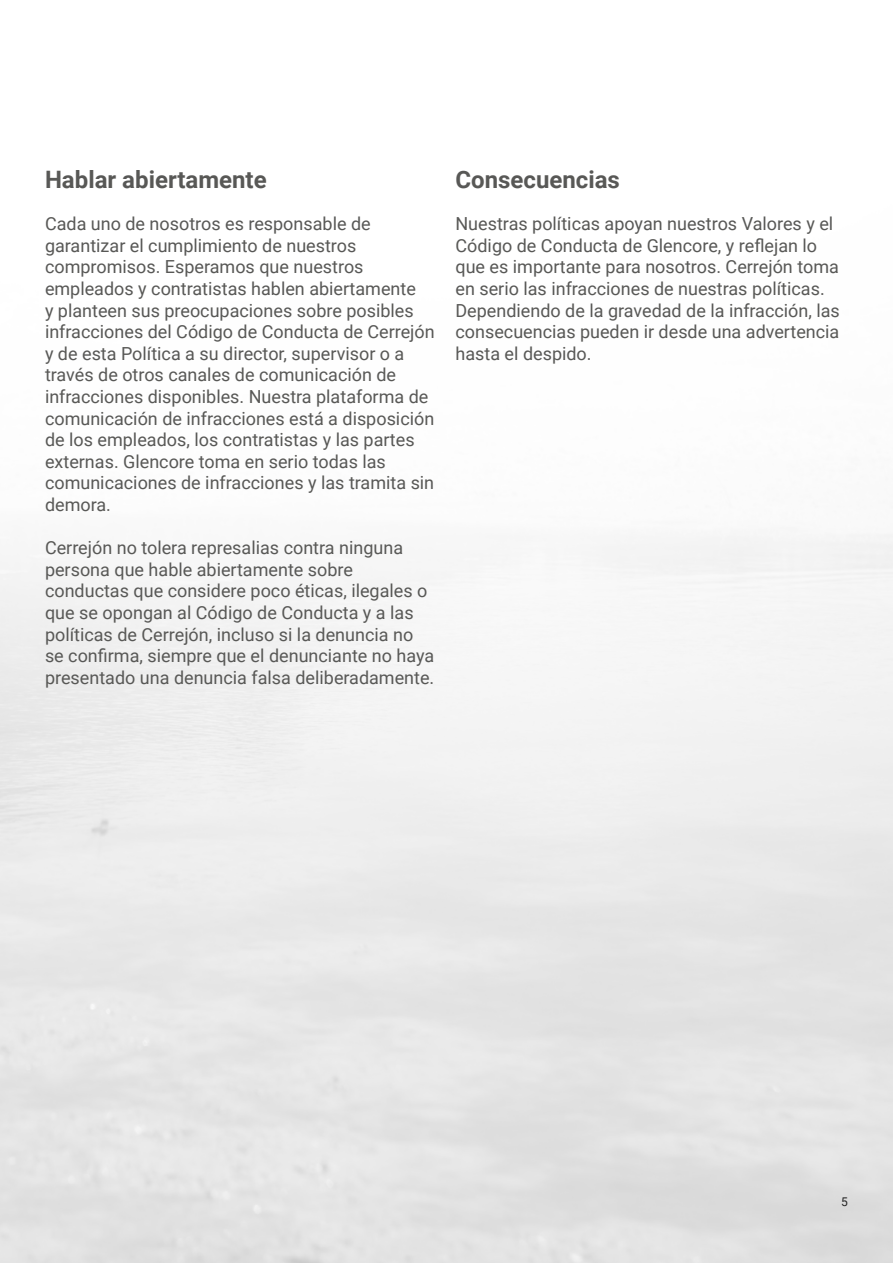
<style>
.page{position:relative;width:893px;height:1263px;background:#fff}
.page>*{position:absolute;margin:0;border:0;box-sizing:border-box;transform-origin:0 0}
.t1{font:700 24px "Roboto";color:#585856}
.t2{font:18px/21.6px "Roboto";color:#585856}
.t3{font:12px "Roboto";color:#000}
</style>
<div class="page">
<h1 class="t1" style="left:45px;top:162px;width:223px">Hablar abiertamente</h1>
<h1 class="t1" style="left:455px;top:162px;width:166px">Consecuencias</h1>
<p class="t2" style="left:45px;top:212px;width:391px">Cada uno de nosotros es responsable de garantizar el cumplimiento de nuestros compromisos. Esperamos que nuestros empleados y contratistas hablen abiertamente<br>y planteen sus preocupaciones sobre posibles infracciones del Código de Conducta de Cerrejón y de esta Política a su director, supervisor o a través de otros canales de comunicación de infracciones disponibles. Nuestra plataforma de comunicación de infracciones está a disposición de los empleados, los contratistas y las partes externas. Glencore toma en serio todas las comunicaciones de infracciones y las tramita sin demora.</p>
<p class="t2" style="left:45px;top:536px;width:391px">Cerrejón no tolera represalias contra ninguna persona que hable abiertamente sobre conductas que considere poco éticas, ilegales o que se opongan al Código de Conducta y a las políticas de Cerrejón, incluso si la denuncia no se confirma, siempre que el denunciante no haya presentado una denuncia falsa deliberadamente.</p>
<p class="t2" style="left:455px;top:212px;width:386px">Nuestras políticas apoyan nuestros Valores y el Código de Conducta de Glencore, y reflejan lo que es importante para nosotros. Cerrejón toma en serio las infracciones de nuestras políticas.<br>Dependiendo de la gravedad de la infracción, las consecuencias pueden ir desde una advertencia hasta el despido.</p>
<p class="t3" style="left:841px;top:1193px;width:8px">5</p>
</div>
